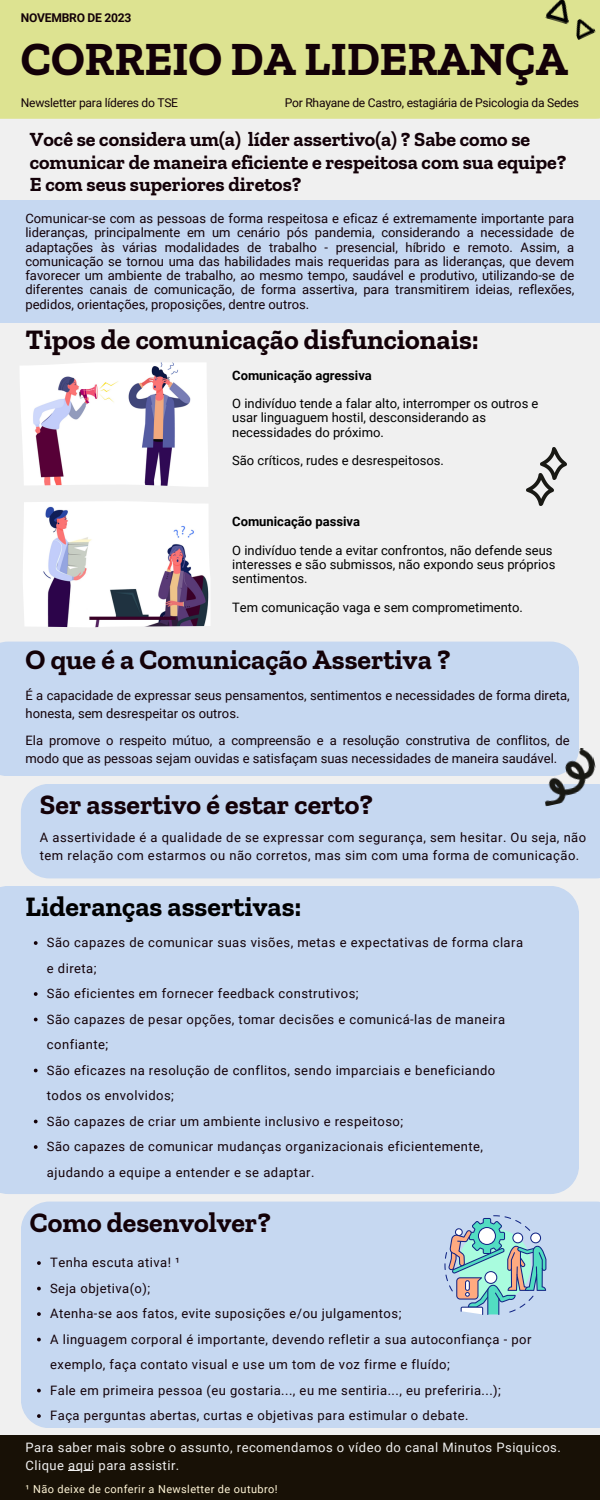
<style>
.page{position:relative;width:600px;height:1500px;background:#f0f0f0}
.page>*{position:absolute;margin:0;border:0;box-sizing:border-box;transform-origin:0 0}
.t1{font:700 47.4px "Zilla Slab";letter-spacing:-.005em;color:#130108}
.t2{font:700 28px "Zilla Slab";color:#130108}
.t3{font:700 28px "Zilla Slab";color:#000}
.t4{font:700 20px/22.5px "Zilla Slab";color:#130108}
.t5{font:13px/14.2px "Roboto";letter-spacing:.035em;color:#130108}
.t6{font:13px/14.2px "Roboto";color:#000}
.t7{font:13px/18px "Roboto";color:#130108}
.t8{font:13px "Roboto";letter-spacing:.035em;color:#f0f0f0}
.t9{font:700 13px "Roboto";color:#000}
.t10{font:12.1px "Roboto";letter-spacing:-.02em;color:#130108}
.t11{font:700 12.1px "Roboto";letter-spacing:-.02em;color:#130108}
.t12{font:11px "Roboto";letter-spacing:.035em;color:#fff5d6}
</style>
<div class="page">
<div style="left:0;top:0;width:600px;height:119px;background:#dde391"></div>
<img style="left:20px;top:362px;width:188px;height:125px">
<img style="left:23px;top:501px;width:187px;height:126px">
<div style="left:0;top:200px;width:600px;height:123px;background:#c6d8f1"></div>
<div style="left:21px;top:1202px;width:579px;height:226px;background:#c6d8f1"></div>
<svg style="left:37px;top:1261px;width:4px;height:4px"></svg>
<svg style="left:37px;top:1287px;width:4px;height:3px"></svg>
<svg style="left:37px;top:1312px;width:4px;height:4px"></svg>
<svg style="left:37px;top:1338px;width:4px;height:3px"></svg>
<svg style="left:37px;top:1389px;width:4px;height:3px"></svg>
<svg style="left:37px;top:1414px;width:4px;height:4px"></svg>
<svg style="left:444px;top:1215px;width:102px;height:100px;background:#a1c5cd"></svg>
<div style="left:0;top:886px;width:579px;height:308px;background:#c6d8f1"></div>
<svg style="left:34px;top:941px;width:4px;height:4px"></svg>
<svg style="left:34px;top:992px;width:4px;height:4px"></svg>
<svg style="left:34px;top:1018px;width:4px;height:3px"></svg>
<svg style="left:34px;top:1069px;width:4px;height:3px"></svg>
<svg style="left:34px;top:1120px;width:4px;height:3px"></svg>
<svg style="left:34px;top:1145px;width:4px;height:4px"></svg>
<div style="left:21px;top:784px;width:579px;height:94px;background:#c6d8f1"></div>
<div style="left:0;top:642px;width:579px;height:134px;background:#c6d8f1"></div>
<img style="left:535px;top:746px;width:65px;height:60px">
<div style="left:0;top:1436px;width:600px;height:64px;background:#181106"></div>
<img style="left:545px;top:0;width:24px;height:24px">
<img style="left:576px;top:18px;width:20px;height:22px">
<img style="left:540px;top:447px;width:27px;height:33px">
<img style="left:527px;top:473px;width:27px;height:32px">
<p class="t11" style="left:21px;top:10px;width:112px">NOVEMBRO DE 2023</p>
<p class="t1" style="left:21px;top:31px;width:549px">CORREIO DA LIDERANÇA</p>
<p class="t10" style="left:21px;top:95px;width:159px">Newsletter para líderes do TSE</p>
<p class="t10" style="left:285px;top:95px;width:296px">Por Rhayane de Castro, estagiária de Psicologia da Sedes</p>
<p class="t4" style="left:30px;top:128px;width:538px">Você se considera um(a) líder assertivo(a) ? Sabe como se comunicar de maneira eficiente e respeitosa com sua equipe?<br>E com seus superiores diretos?</p>
<p class="t5" style="left:25px;top:212px;width:550px;text-align:justify">Comunicar-se com as pessoas de forma respeitosa e eficaz é extremamente importante para lideranças, principalmente em um cenário pós pandemia, considerando a necessidade de adaptações às várias modalidades de trabalho - presencial, híbrido e remoto. Assim, a comunicação se tornou uma das habilidades mais requeridas para as lideranças, que devem favorecer um ambiente de trabalho, ao mesmo tempo, saudável e produtivo, utilizando-se de diferentes canais de comunicação, de forma assertiva, para transmitirem ideias, reflexões, pedidos, orientações, proposições, dentre outros.</p>
<p class="t2" style="left:26px;top:322px;width:455px">Tipos de comunicação disfuncionais:</p>
<p class="t9" style="left:232px;top:368px;width:141px">Comunicação agressiva</p>
<p class="t6" style="left:232px;top:397px;width:308px">O indivíduo tende a falar alto, interromper os outros e usar linguaguem hostil, desconsiderando as necessidades do próximo.</p>
<p class="t6" style="left:232px;top:454px;width:213px">São críticos, rudes e desrespeitosos.</p>
<p class="t9" style="left:232px;top:514px;width:129px">Comunicação passiva</p>
<p class="t6" style="left:232px;top:543px;width:325px">O indivíduo tende a evitar confrontos, não defende seus interesses e são submissos, não expondo seus próprios sentimentos.</p>
<p class="t6" style="left:232px;top:600px;width:292px">Tem comunicação vaga e sem comprometimento.</p>
<p class="t2" style="left:26px;top:643px;width:426px">O que é a Comunicação Assertiva ?</p>
<p class="t7" style="left:26px;top:686px;width:546px">É a capacidade de expressar seus pensamentos, sentimentos e necessidades de forma direta, honesta, sem desrespeitar os outros.</p>
<p class="t7" style="left:26px;top:732px;width:546px">Ela promove o respeito mútuo, a compreensão e a resolução construtiva de conflitos, de modo que as pessoas sejam ouvidas e satisfaçam suas necessidades de maneira saudável.</p>
<p class="t2" style="left:40px;top:787px;width:334px">Ser assertivo é estar certo?</p>
<p class="t5" style="left:40px;top:829px;width:548px;line-height:18px">A assertividade é a qualidade de se expressar com segurança, sem hesitar. Ou seja, não tem relação com estarmos ou não corretos, mas sim com uma forma de comunicação.</p>
<p class="t3" style="left:26px;top:890px;width:277px">Lideranças assertivas:</p>
<p class="t5" style="left:47px;top:930px;width:478px;line-height:25.5px">São capazes de comunicar suas visões, metas e expectativas de forma clara e direta;</p>
<p class="t5" style="left:47px;top:987px;width:313px">São eficientes em fornecer feedback construtivos;</p>
<p class="t5" style="left:47px;top:1006px;width:460px;line-height:25.5px">São capazes de pesar opções, tomar decisões e comunicá-las de maneira confiante;</p>
<p class="t5" style="left:47px;top:1057px;width:450px;line-height:25.5px">São eficazes na resolução de conflitos, sendo imparciais e beneficiando todos os envolvidos;</p>
<p class="t5" style="left:47px;top:1114px;width:358px">São capazes de criar um ambiente inclusivo e respeitoso;</p>
<p class="t5" style="left:47px;top:1134px;width:438px;line-height:25.5px">São capazes de comunicar mudanças organizacionais eficientemente, ajudando a equipe a entender e se adaptar.</p>
<p class="t2" style="left:30px;top:1205px;width:242px">Como desenvolver?</p>
<p class="t5" style="left:50px;top:1256px;width:131px">Tenha escuta ativa! ¹</p>
<p class="t5" style="left:50px;top:1281px;width:102px">Seja objetiva(o);</p>
<p class="t5" style="left:50px;top:1307px;width:353px">Atenha-se aos fatos, evite suposições e/ou julgamentos;</p>
<p class="t5" style="left:50px;top:1326px;width:483px;line-height:25.5px">A linguagem corporal é importante, devendo refletir a sua autoconfiança - por exemplo, faça contato visual e use um tom de voz firme e fluído;</p>
<p class="t5" style="left:50px;top:1383px;width:452px">Fale em primeira pessoa (eu gostaria..., eu me sentiria..., eu preferiria...);</p>
<p class="t5" style="left:50px;top:1409px;width:420px">Faça perguntas abertas, curtas e objetivas para estimular o debate.</p>
<p class="t8" style="left:26px;top:1440px;width:537px">Para saber mais sobre o assunto, recomendamos o vídeo do canal Minutos Psiquicos.</p>
<p class="t8" style="left:26px;top:1458px;width:155px">Clique aqui para assistir.</p>
<p class="t12" style="left:26px;top:1483px;width:254px">¹ Não deixe de conferir a Newsletter de outubro!</p>
</div>
